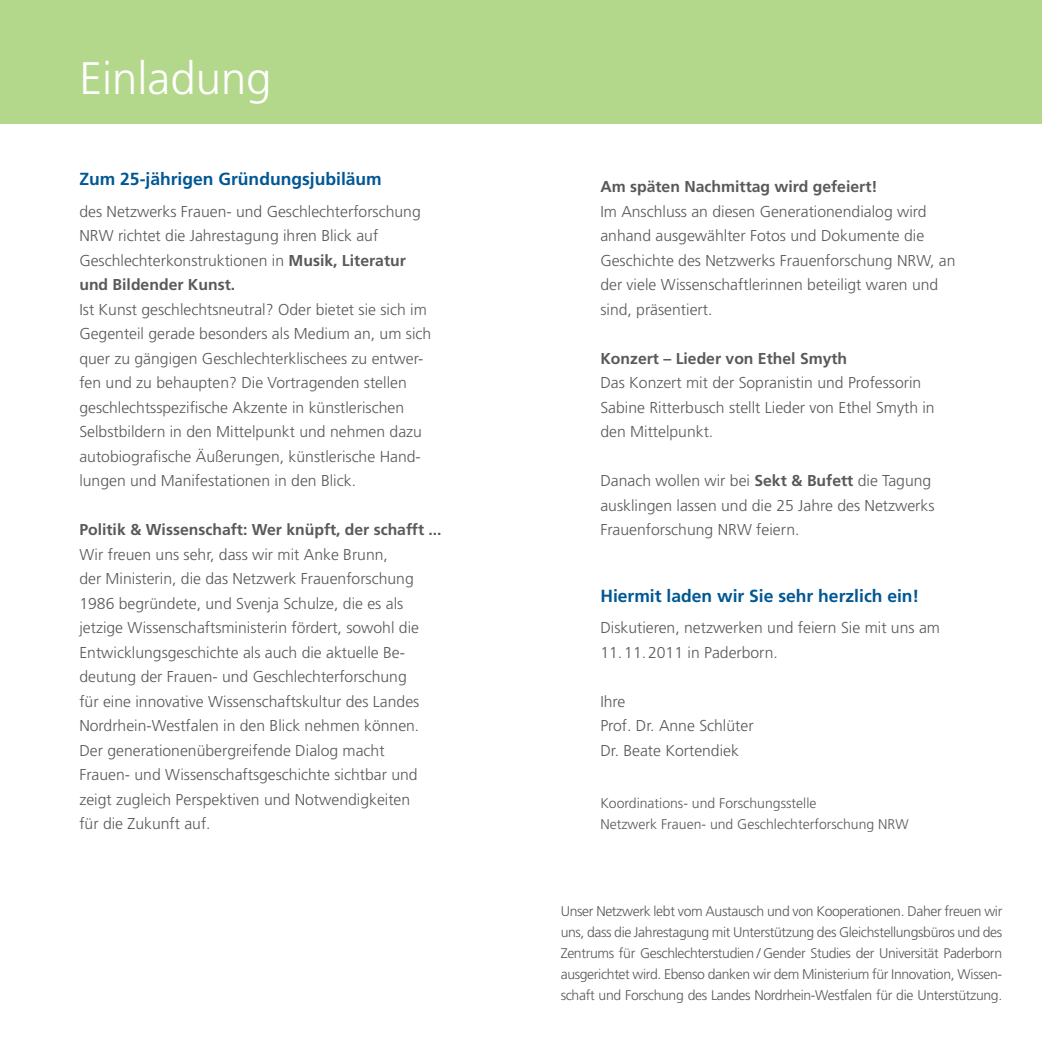
<style>
.page{position:relative;width:1042px;height:1042px;background:#fff}
.page>*{position:absolute;margin:0;border:0;box-sizing:border-box;transform-origin:0 0}
.t1{font:300 45.5px "Frutiger";color:#fff}
.t2{font:700 17.5px "Frutiger LT Std";color:#005793}
.t3{font:300 15.75px/24.5px "Frutiger LT Std";color:#58595b}
.t4{font:700 15.75px "Frutiger LT Std";color:#58595b}
.t5{font:300 14px/21px "Frutiger LT Std";color:#58595b}
.s1{font-weight:700}
</style>
<div class="page">
<div style="left:0;top:0;width:546px;height:123px;background:#b4d88b"></div>
<div style="left:496px;top:0;width:546px;height:123px;background:#b4d88b"></div>
<h1 class="t1" style="left:79px;top:52px;width:194px">Einladung</h1>
<p class="t2" style="left:79px;top:169px;width:304px">Zum 25-jährigen Gründungsjubiläum</p>
<p class="t3" style="left:79px;top:199px;width:343px">des Netzwerks Frauen- und Geschlechterforschung NRW richtet die Jahrestagung ihren Blick auf Geschlechterkonstruktionen in <span class="s1">Musik, Literatur und Bildender Kunst.</span></p>
<p class="t3" style="left:79px;top:297px;width:353px">Ist Kunst geschlechtsneutral? Oder bietet sie sich im Gegenteil gerade besonders als Medium an, um sich quer zu gängigen Geschlechterklischees zu entwer&shy;fen und zu behaupten? Die Vortragenden stellen geschlechtsspezifische Akzente in künstlerischen Selbstbildern in den Mittelpunkt und nehmen dazu autobiografische Äußerungen, künstlerische Hand&shy;lungen und Manifestationen in den Blick.</p>
<p class="t4" style="left:79px;top:520px;width:364px">Politik &amp; Wissenschaft: Wer knüpft, der schafft ...</p>
<p class="t3" style="left:79px;top:542px;width:341px">Wir freuen uns sehr, dass wir mit Anke Brunn,<br>der Ministerin, die das Netzwerk Frauenforschung 1986 begründete, und Svenja Schulze, die es als jetzige Wissenschaftsministerin fördert, sowohl die Entwicklungsgeschichte als auch die aktuelle Be&shy;deutung der Frauen- und Geschlechterforschung für eine innovative Wissenschaftskultur des Landes Nordrhein-Westfalen in den Blick nehmen können.<br>Der generationenübergreifende Dialog macht Frauen- und Wissenschaftsgeschichte sichtbar und zeigt zugleich Perspektiven und Notwendigkeiten für die Zukunft auf.</p>
<p class="t4" style="left:600px;top:177px;width:279px">Am späten Nachmittag wird gefeiert!</p>
<p class="t3" style="left:600px;top:199px;width:357px">Im Anschluss an diesen Generationendialog wird anhand ausgewählter Fotos und Dokumente die Geschichte des Netzwerks Frauenforschung NRW, an der viele Wissenschaftlerinnen beteiligt waren und sind, präsentiert.</p>
<p class="t4" style="left:600px;top:349px;width:248px">Konzert – Lieder von Ethel Smyth</p>
<p class="t3" style="left:600px;top:371px;width:336px">Das Konzert mit der Sopranistin und Professorin<br>Sabine Ritterbusch stellt Lieder von Ethel Smyth in den Mittelpunkt.</p>
<p class="t3" style="left:600px;top:469px;width:336px">Danach wollen wir bei <span class="s1">Sekt &amp; Bufett</span> die Tagung ausklingen lassen und die 25 Jahre des Netzwerks<br>Frauenforschung NRW feiern.</p>
<p class="t2" style="left:600px;top:585px;width:320px">Hiermit laden wir Sie sehr herzlich ein!</p>
<p class="t3" style="left:600px;top:615px;width:341px">Diskutieren, netzwerken und feiern Sie mit uns am<br>11.11.2011 in Paderborn.</p>
<p class="t3" style="left:600px;top:689px;width:155px">Ihre<br>Prof. Dr. Anne Schlüter<br>Dr. Beate Kortendiek</p>
<p class="t5" style="left:600px;top:793px;width:310px">Koordinations- und Forschungsstelle<br>Netzwerk Frauen- und Geschlechterforschung NRW</p>
<p class="t5" style="left:561px;top:900px;width:443px;text-align:justify">Unser Netzwerk lebt vom Austausch und von Kooperationen. Daher freuen wir uns, dass die Jahrestagung mit Unterstützung des Gleichstellungsbüros und des Zentrums für Geschlechterstudien / Gender Studies der Universität Paderborn ausgerichtet wird. Ebenso danken wir dem Ministerium für Innovation, Wissen&shy;schaft und Forschung des Landes Nordrhein-Westfalen für die Unterstützung.</p>
</div>
